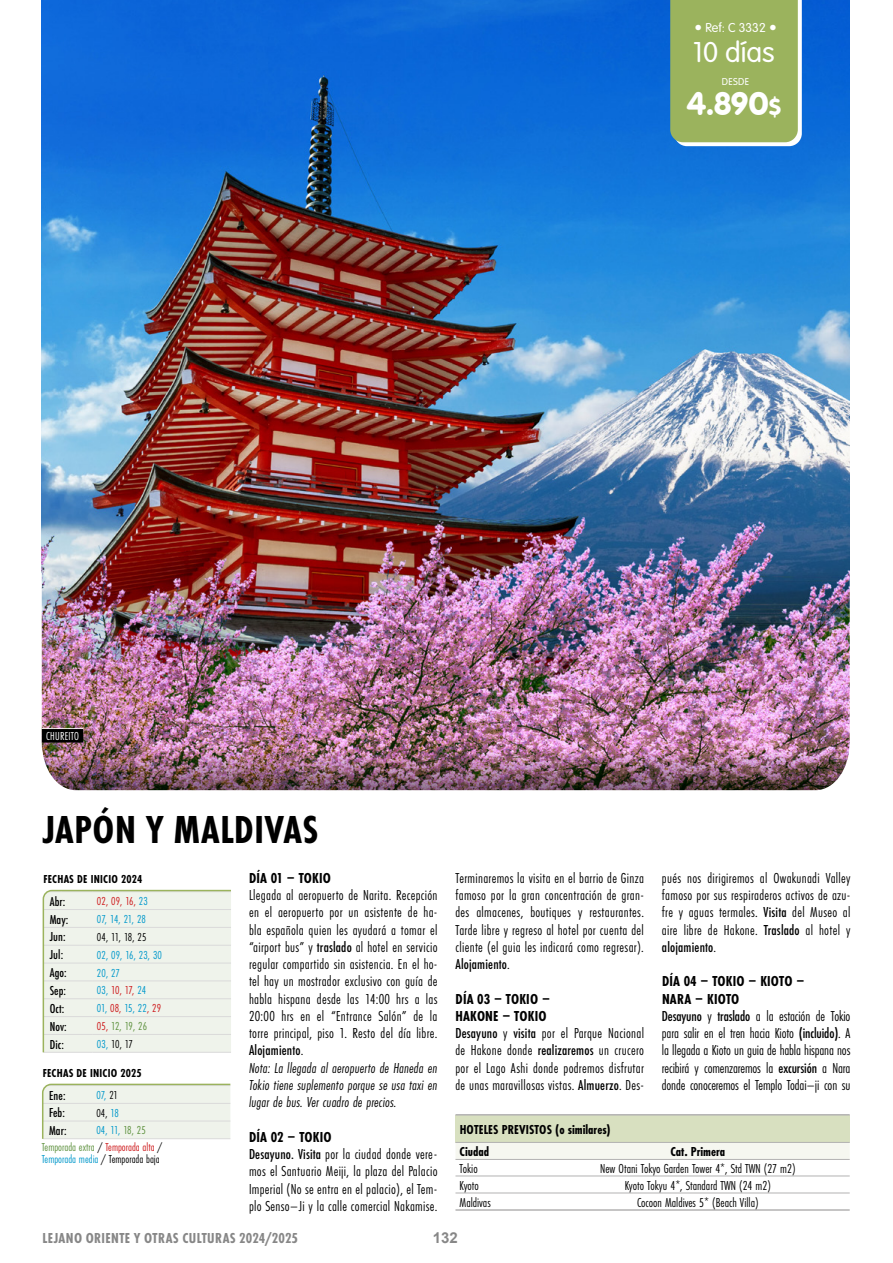
<style>
.page{position:relative;width:893px;height:1263px;background:#fff}
.page>*{position:absolute;margin:0;border:0;box-sizing:border-box;transform-origin:0 0}
.t1{font:700 40.5px "Futura PT Cond";letter-spacing:.01em;color:#000}
.t2{font:31.5px "VAG Rounded BT";color:#fff}
.t3{font:300 30px "VAG Rundschrift D";color:#fff}
.t4{font:15px/17.2px "Futura PT Cond";letter-spacing:.02em;color:#000}
.t5{font:15px/17.2px "Futura PT Cond";letter-spacing:-.01em;color:#000}
.t6{font:700 15px "Futura PT Cond";letter-spacing:.025em;color:#878787}
.t7{font:700 15px "Futura PT Cond";letter-spacing:.01em;color:#000}
.t8{font:700 15px "Arial";color:#878787}
.t9{font:13.5px "Futura PT Cond";color:#000}
.t10{font:500 13.5px "Futura PT Cond";letter-spacing:.01em;color:#000}
.t11{font:700 13.5px/22.4px "Futura PT Cond";color:#000}
.t12{font:300 13.5px "VAG Rundschrift D";color:#fff}
.t13{font:12px/12px "Futura PT Cond";color:#000}
.t14{font:12px "Futura PT Cond";letter-spacing:.005em;color:#0098cb}
.t15{font:700 12px "Futura PT Cond";letter-spacing:.02em;color:#000}
.t16{font:12px "Futura PT Cond";letter-spacing:.005em;color:#cd1719}
.t17{font:12px "Futura PT Cond";letter-spacing:-.015em;color:#5c903c}
.t18{font:12px "Futura PT Cond";letter-spacing:.02em;color:#fff}
.t19{font:300 10.5px "VAG Rundschrift D";letter-spacing:.03em;color:#fff}
.s1{font-size:16.5px}
.s2{font-size:22.5px}
.s3{font-weight:500}
.s4{font-style:italic}
.s5{font-weight:700}
.s6{color:#0098cb}
.s7{color:#cd1719}
.s8{color:#000}
.s9{color:#5c903c}
</style>
<div class="page">
<img style="left:42px;top:0;width:808px;height:573px">
<img style="left:41px;top:573px;width:809px;height:218px">
<hr style="left:42px;top:728px;width:41px;height:1px;background:#fff">
<div style="left:42px;top:729px;width:41px;height:13px;background:#000"></div>
<div style="left:455px;top:1115px;width:395px;height:27px;background:#d8e0c0"></div>
<div style="left:455px;top:1143px;width:395px;height:16px;background:#f6f7f0"></div>
<hr style="left:455px;top:1159px;width:91px;height:1px;background:#b3b2b2">
<hr style="left:546px;top:1159px;width:304px;height:1px;background:#b3b2b2">
<hr style="left:455px;top:1176px;width:91px;height:1px;background:#b3b2b2">
<hr style="left:546px;top:1176px;width:304px;height:1px;background:#b3b2b2">
<hr style="left:455px;top:1193px;width:91px;height:1px;background:#b3b2b2">
<hr style="left:546px;top:1193px;width:304px;height:1px;background:#b3b2b2">
<hr style="left:455px;top:1114px;width:91px;height:1px;background:#b3b2b2">
<hr style="left:546px;top:1114px;width:304px;height:1px;background:#b3b2b2">
<hr style="left:455px;top:1142px;width:91px;height:1px;background:#b3b2b2">
<hr style="left:546px;top:1142px;width:304px;height:1px;background:#b3b2b2">
<hr style="left:455px;top:1209px;width:91px;height:2px;background:#b3b2b2">
<hr style="left:546px;top:1209px;width:304px;height:2px;background:#b3b2b2">
<svg style="left:670px;top:0;width:132px;height:146px"></svg>
<svg style="left:42px;top:1083px;width:189px;height:56px"></svg>
<svg style="left:42px;top:889px;width:189px;height:164px"></svg>
<p class="t12" style="left:694px;top:20px;width:84px"><span class="s1">•</span> Ref: C 3332 <span class="s1">•</span></p>
<h3 class="t3" style="left:693px;top:35px;width:83px">10 días</h3>
<p class="t19" style="left:722px;top:76px;width:29px">DESDE</p>
<h2 class="t2" style="left:687px;top:84px;width:96px">4.890<span class="s2">$</span></h2>
<p class="t18" style="left:46px;top:729px;width:34px">CHUREITO</p>
<h1 class="t1" style="left:43px;top:806px;width:277px">JAPÓN Y MALDIVAS</h1>
<p class="t7" style="left:249px;top:869px;width:83px">DÍA 01 – TOKIO</p>
<p class="t4" style="left:249px;top:887px;width:190px">Llegada al aeropuerto de Narita. Recepción en el aeropuerto por un asistente de ha&shy;bla española quien les ayudará a tomar el “airport bus” y <span class="s3">traslado</span> al hotel en servicio regular compartido sin asistencia. En el ho&shy;tel hay un mostrador exclusivo con guía de habla hispana desde las 14:00 hrs a las 20:00 hrs en el “Entrance Salón” de la torre principal, piso 1. Resto del día libre.<br><span class="s3">Alojamiento</span>.<br><span class="s4">Nota: La llegada al aeropuerto de Haneda en Tokio tiene suplemento porque se usa taxi en lugar de bus. Ver cuadro de precios.</span></p>
<p class="t4" style="left:249px;top:1128px;width:190px"><span class="s5">DÍA 02 – TOKIO<br></span><span class="s3">Desayuno. Visita</span> por la ciudad donde vere&shy;mos el Santuario Meiji, la plaza del Palacio Imperial (No se entra en el palacio), el Tem&shy;plo Senso–Ji y la calle comercial Nakamise.</p>
<p class="t15" style="left:43px;top:872px;width:100px">FECHAS DE INICIO 2024</p>
<p class="t10" style="left:50px;top:893px;width:17px">Abr:</p>
<p class="t16" style="left:97px;top:894px;width:52px">02, 09, 16, <span class="s6">23</span></p>
<p class="t10" style="left:50px;top:911px;width:20px">May:</p>
<p class="t14" style="left:97px;top:912px;width:50px">07, 14, 21, 28</p>
<p class="t10" style="left:50px;top:929px;width:18px">Jun:</p>
<p class="t13" style="left:97px;top:931px;width:51px">04, 11, 18, 25</p>
<p class="t10" style="left:50px;top:947px;width:15px">Jul:</p>
<p class="t14" style="left:97px;top:948px;width:66px">02, 09, 16, 23, 30</p>
<p class="t10" style="left:50px;top:965px;width:19px">Ago:</p>
<p class="t14" style="left:97px;top:965px;width:24px">20, 27</p>
<p class="t10" style="left:50px;top:982px;width:18px">Sep:</p>
<p class="t16" style="left:97px;top:983px;width:51px"><span class="s6">03,</span> 10, 17, <span class="s6">24</span></p>
<p class="t10" style="left:50px;top:1000px;width:16px">Oct:</p>
<p class="t14" style="left:97px;top:1001px;width:66px">01, <span class="s7">08,</span> 15, 22<span class="s7">, 29</span></p>
<p class="t10" style="left:50px;top:1018px;width:19px">Nov:</p>
<p class="t17" style="left:97px;top:1019px;width:52px"><span class="s7">05,</span> 12, 19, 26</p>
<p class="t10" style="left:50px;top:1036px;width:16px">Dic:</p>
<p class="t13" style="left:97px;top:1038px;width:38px"><span class="s6">03,</span> 10, 17</p>
<p class="t15" style="left:43px;top:1066px;width:100px">FECHAS DE INICIO 2025</p>
<p class="t10" style="left:49px;top:1087px;width:18px">Ene:</p>
<p class="t14" style="left:96px;top:1088px;width:23px">07, <span class="s8">21</span></p>
<p class="t10" style="left:49px;top:1105px;width:17px">Feb:</p>
<p class="t13" style="left:96px;top:1107px;width:24px">04, <span class="s6">18</span></p>
<p class="t10" style="left:49px;top:1122px;width:19px">Mar:</p>
<p class="t14" style="left:96px;top:1123px;width:51px">04, 11, <span class="s9">18, 25</span></p>
<p class="t13" style="left:42px;top:1141px;width:122px"><span class="s9">Temporada extra</span> / <span class="s7">Temporada alta</span> /<br><span class="s6">Temporada media</span> / Temporada baja</p>
<p class="t4" style="left:455px;top:869px;width:190px;text-align:justify">Terminaremos la visita en el barrio de Ginza famoso por la gran concentración de gran&shy;des almacenes, boutiques y restaurantes.<br>Tarde libre y regreso al hotel por cuenta del cliente (el guia les indicará como regresar).<br><span class="s3">Alojamiento</span>.</p>
<p class="t4" style="left:455px;top:990px;width:190px"><span class="s5">DÍA 03 – TOKIO –<br>HAKONE – TOKIO<br></span><span class="s3">Desayuno</span> y <span class="s3">visita</span> por el Parque Nacional de Hakone donde <span class="s3">realizaremos</span> un crucero por el Lago Ashi donde podremos disfrutar de unas maravillosas vistas. <span class="s3">Almuerzo</span>. Des-</p>
<p class="t11" style="left:460px;top:1118px;width:153px">HOTELES PREVISTOS (o similares)<br>Ciudad</p>
<p class="t4" style="left:662px;top:869px;width:190px;text-align:justify">pués nos dirigiremos al Owakunadi Valley famoso por sus respiraderos activos de azu&shy;fre y aguas termales. <span class="s3">Visita</span> del Museo al aire libre de Hakone. <span class="s3">Traslado</span> al hotel y <span class="s3">alojamiento</span>.</p>
<p class="t5" style="left:662px;top:973px;width:190px"><span class="s5">DÍA 04 – TOKIO – KIOTO –<br>NARA – KIOTO<br></span><span class="s3">Desayuno</span> y <span class="s3">traslado</span> a la estación de Tokio para salir en el tren hacia Kioto <span class="s3">(incluido)</span>. A la llegada a Kioto un guia de habla hispana nos recibirá y comenzaremos la <span class="s3">excursión</span> a Nara donde conoceremos el Templo Todai–ji con su</p>
<p class="t11" style="left:670px;top:1140px;width:56px">Cat. Primera</p>
<p class="t9" style="left:460px;top:1160px;width:20px">Tokio</p>
<p class="t9" style="left:600px;top:1160px;width:197px">New Otani Tokyo Garden Tower 4*, Std TWN (27 m2)</p>
<p class="t9" style="left:460px;top:1177px;width:21px">Kyoto</p>
<p class="t9" style="left:625px;top:1177px;width:148px">Kyoto Tokyu 4*, Standard TWN (24 m2)</p>
<p class="t9" style="left:460px;top:1194px;width:33px">Maldivas</p>
<p class="t9" style="left:637px;top:1194px;width:123px">Cocoon Maldives 5* (Beach Villa)</p>
<p class="t6" style="left:43px;top:1229px;width:257px">LEJANO ORIENTE Y OTRAS CULTURAS 2024/2025</p>
<p class="t8" style="left:433px;top:1227px;width:27px">132</p>
</div>
